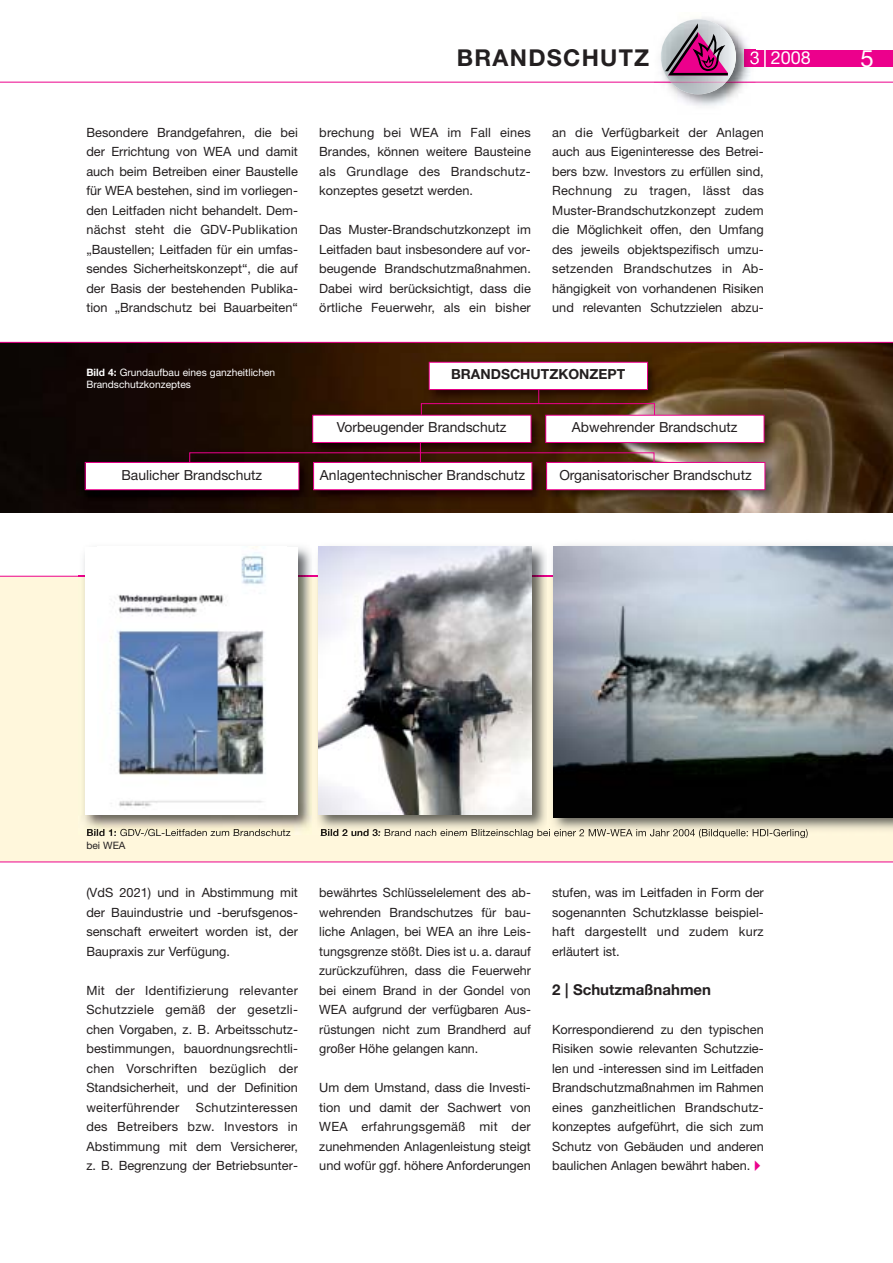
<style>
.page{position:relative;width:893px;height:1263px;background:#fff}
.page>*{position:absolute;margin:0;border:0;box-sizing:border-box;transform-origin:0 0}
.t1{font:24px "Helvetica Neue";color:#fff}
.t2{font:700 23.25px "Helvetica Neue";letter-spacing:.055em;color:#231f20}
.t3{font:18px "Helvetica Neue";color:#fff}
.t4{font:700 15px "Helvetica Neue";color:#231f20}
.t5{font:13.95px "Helvetica Neue";color:#231f20}
.t6{font:700 13.95px "Helvetica Neue";color:#231f20}
.t7{font:12.75px/19.5px "Helvetica Neue";color:#231f20;text-align:justify}
.t8{font:10.2px/12.3px "Helvetica Neue";color:#fff}
.t9{font:10.2px/12.3px "Helvetica Neue";color:#231f20}
.s1{font-weight:700}
.s2{font-family:"European Pi Three";font-size:12px;color:#ec008c}
</style>
<div class="page">
<hr style="left:0;top:82px;width:892px;height:1px;background:#ec008c">
<div style="left:0;top:576px;width:892px;height:286px;background:#fff7dc"></div>
<hr style="left:0;top:576px;width:892px;height:1px;background:#ec008c">
<hr style="left:0;top:862px;width:892px;height:1px;background:#ec008c">
<img style="left:78px;top:546px;width:469px;height:288px">
<img style="left:78px;top:576px;width:234px;height:1px">
<img style="left:87px;top:829px;width:29px;height:5px">
<img style="left:120px;top:829px;width:109px;height:5px">
<div style="left:85px;top:547px;width:212px;height:268px;background:#fff"></div>
<img style="left:111px;top:547px;width:155px;height:260px">
<img style="left:317px;top:576px;width:230px;height:1px">
<img style="left:321px;top:829px;width:59px;height:5px">
<img style="left:385px;top:829px;width:82px;height:5px">
<img style="left:319px;top:547px;width:212px;height:268px">
<img style="left:547px;top:545px;width:345px;height:292px">
<img style="left:554px;top:547px;width:338px;height:270px">
<img style="left:0;top:343px;width:892px;height:169px">
<img style="left:77px;top:354px;width:706px;height:154px">
<svg style="left:189px;top:441px;width:466px;height:24px;background:#3a160d"></svg>
<svg style="left:421px;top:380px;width:234px;height:36px;background:#471f0d"></svg>
<div style="left:430px;top:363px;width:217px;height:26px;background:#fff"></div>
<div style="left:429px;top:362px;width:219px;height:28px;border:1px solid #ec008c"></div>
<div style="left:313px;top:416px;width:218px;height:26px;background:#fff"></div>
<div style="left:312px;top:415px;width:219px;height:28px;border:1px solid #ec008c"></div>
<div style="left:86px;top:463px;width:212px;height:26px;background:#fff"></div>
<div style="left:85px;top:462px;width:214px;height:28px;border:1px solid #ec008c"></div>
<div style="left:314px;top:463px;width:217px;height:26px;background:#fff"></div>
<div style="left:313px;top:462px;width:219px;height:28px;border:1px solid #ec008c"></div>
<div style="left:547px;top:463px;width:217px;height:26px;background:#fff"></div>
<div style="left:546px;top:462px;width:219px;height:28px;border:1px solid #ec008c"></div>
<div style="left:546px;top:416px;width:218px;height:26px;background:#fff"></div>
<div style="left:545px;top:415px;width:219px;height:28px;border:1px solid #ec008c"></div>
<div style="left:745px;top:50px;width:147px;height:16px;background:#ec008c"></div>
<hr style="left:764px;top:48px;width:2px;height:20px;background:#fff">
<img style="left:654px;top:18px;width:102px;height:88px">
<img style="left:726px;top:82px;width:30px;height:1px">
<svg style="left:654px;top:82px;width:16px;height:1px"></svg>
<img style="left:745px;top:50px;width:11px;height:16px">
<svg style="left:750px;top:51px;width:6px;height:13px"></svg>
<img style="left:670px;top:82px;width:56px;height:12px">
<img style="left:661px;top:19px;width:75px;height:63px">
<svg style="left:665px;top:23px;width:63px;height:53px;background:#a86c93"></svg>
<hr style="left:0;top:342px;width:892px;height:1px;background:#ec008c">
<h2 class="t2" style="left:457px;top:50px;width:194px">BRANDSCHUTZ</h2>
<h3 class="t3" style="left:750px;top:51px;width:63px">3 2008</h3>
<h1 class="t1" style="left:860px;top:49px;width:15px">5</h1>
<p class="t7" style="left:86px;top:124px;width:213px">Besondere Brandgefahren, die bei der Errichtung von WEA und damit auch beim Betreiben einer Baustelle für WEA bestehen, sind im vorliegen&shy;den Leitfaden nicht behandelt. Dem&shy;nächst steht die GDV-Publikation „Baustellen; Leitfaden für ein umfas&shy;sendes Sicherheitskonzept“, die auf der Basis der bestehenden Publika&shy;tion „Brandschutz bei Bauarbeiten“</p>
<p class="t7" style="left:319px;top:124px;width:213px">brechung bei WEA im Fall eines Brandes, können weitere Bausteine als Grundlage des Brandschutz&shy;konzeptes gesetzt werden.</p>
<p class="t7" style="left:319px;top:221px;width:213px">Das Muster-Brandschutzkonzept im Leitfaden baut insbesondere auf vor&shy;beugende Brandschutzmaßnahmen.<br>Dabei wird berücksichtigt, dass die örtliche Feuerwehr, als ein bisher</p>
<p class="t7" style="left:552px;top:124px;width:213px">an die Verfügbarkeit der Anlagen auch aus Eigeninteresse des Betrei&shy;bers bzw. Investors zu erfüllen sind, Rechnung zu tragen, lässt das Muster-Brandschutzkonzept zudem die Möglichkeit offen, den Umfang des jeweils objektspezifisch umzu&shy;setzenden Brandschutzes in Ab&shy;hängigkeit von vorhandenen Risiken und relevanten Schutzzielen abzu-</p>
<p class="t8" style="left:86px;top:368px;width:190px"><span class="s1">Bild 4:</span> Grundaufbau eines ganzheitlichen<br>Brandschutzkonzeptes</p>
<p class="t6" style="left:451px;top:369px;width:176px">BRANDSCHUTZKONZEPT</p>
<p class="t5" style="left:337px;top:422px;width:171px">Vorbeugender Brandschutz</p>
<p class="t5" style="left:572px;top:422px;width:167px">Abwehrender Brandschutz</p>
<p class="t5" style="left:121px;top:470px;width:142px">Baulicher Brandschutz</p>
<p class="t5" style="left:320px;top:470px;width:207px">Anlagentechnischer Brandschutz</p>
<p class="t5" style="left:559px;top:470px;width:194px">Organisatorischer Brandschutz</p>
<p class="t9" style="left:86px;top:828px;width:206px"><span class="s1">Bild 1:</span> GDV-/GL-Leitfaden zum Brandschutz bei WEA</p>
<p class="t7" style="left:86px;top:884px;width:213px">(VdS 2021) und in Abstimmung mit der Bauindustrie und -berufsgenos&shy;senschaft erweitert worden ist, der Baupraxis zur Verfügung.</p>
<p class="t7" style="left:86px;top:982px;width:213px">Mit der Identifizierung relevanter Schutzziele gemäß der gesetzli&shy;chen Vorgaben, z. B. Arbeitsschutz&shy;bestimmungen, bauordnungsrechtli&shy;chen Vorschriften bezüglich der Standsicherheit, und der Definition weiterführender</p>
<p class="t7" style="left:86px;top:1099px;width:213px;text-indent:110px">Schutzinteressen des Betreibers bzw. Investors in Abstimmung mit dem Versicherer, z. B. Begrenzung der Betriebsunter-</p>
<p class="t7" style="left:319px;top:884px;width:213px">bewährtes Schlüsselelement des ab&shy;wehrenden Brandschutzes für bau&shy;liche Anlagen, bei WEA an ihre Leis&shy;tungsgrenze stößt. Dies ist u. a. darauf zurückzuführen, dass die Feuerwehr bei einem Brand in der Gondel von WEA aufgrund der verfügbaren Aus&shy;rüstungen nicht zum Brandherd auf großer Höhe gelangen kann.</p>
<p class="t7" style="left:319px;top:1079px;width:213px">Um dem Umstand, dass die Investi&shy;tion und damit der Sachwert von WEA erfahrungsgemäß mit der zunehmenden Anlagenleistung steigt und wofür ggf. höhere Anforderungen</p>
<p class="t7" style="left:552px;top:884px;width:213px">stufen, was im Leitfaden in Form der sogenannten Schutzklasse beispiel&shy;haft dargestellt und zudem kurz erläutert ist.</p>
<p class="t4" style="left:552px;top:984px;width:160px">2 | Schutzmaßnahmen</p>
<p class="t7" style="left:552px;top:1021px;width:213px">Korrespondierend zu den typischen Risiken sowie relevanten Schutzzie&shy;len und -interessen sind im Leitfaden Brandschutzmaßnahmen im Rahmen eines ganzheitlichen Brandschutz&shy;konzeptes aufgeführt, die sich zum Schutz von Gebäuden und anderen baulichen Anlagen bewährt haben. <span class="s2">-</span></p>
</div>
